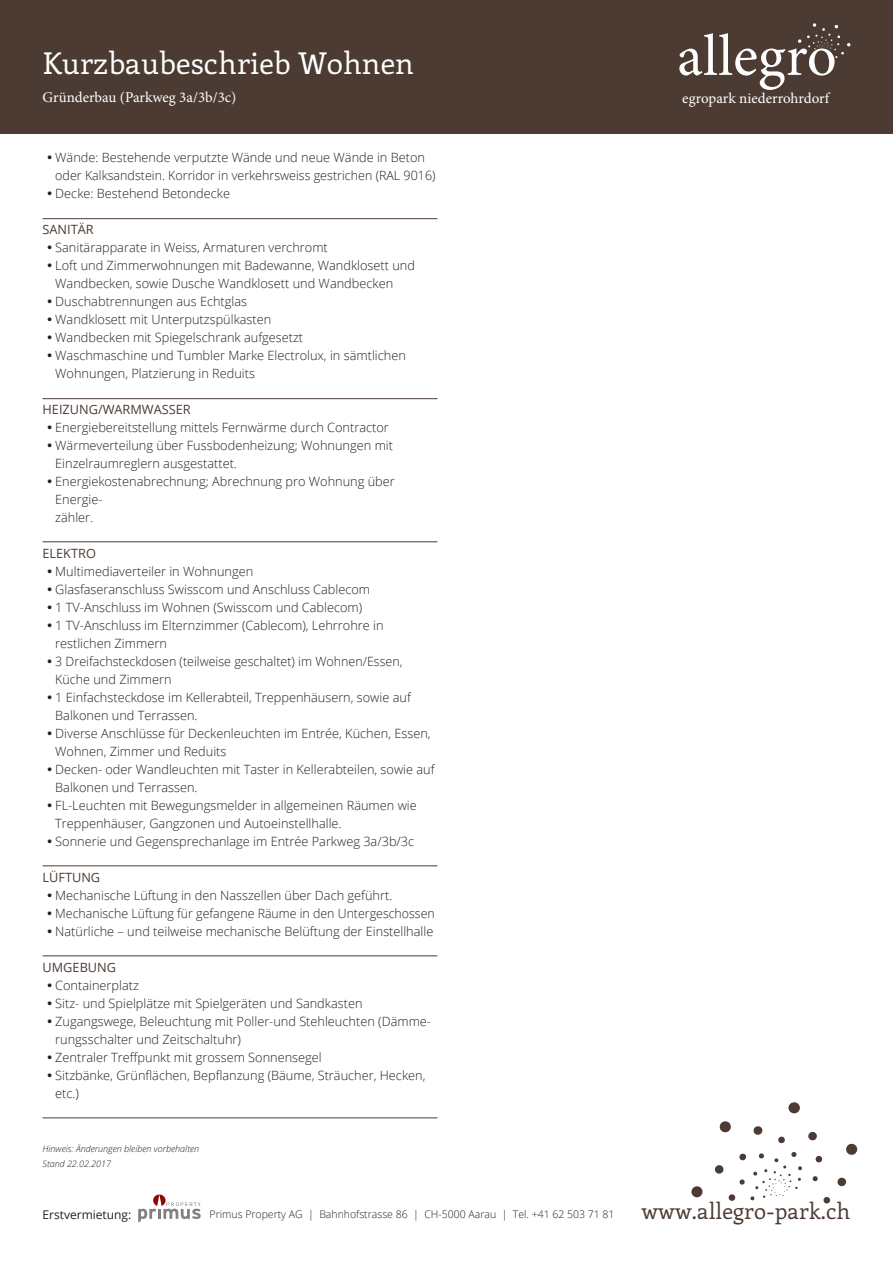
<style>
.page{position:relative;width:893px;height:1263px;background:#fff}
.page>*{position:absolute;margin:0;border:0;box-sizing:border-box;transform-origin:0 0}
.t1{font:30px "Enriqueta";color:#fff}
.t2{font:15px "Minion Pro";color:#fff}
.t3{font:300 12.75px/18px "Open Sans";color:#231f20}
.t4{font:12.75px "Open Sans";color:#4c3b33}
.t5{font:12px "Open Sans";color:#231f20}
.t6{font:300 10.5px "Open Sans";color:#231f20}
.t7{font:italic 300 9px/15.3px "Open Sans";color:#231f20}
.s1{font-family:"Enriqueta";font-weight:400;font-size:22.2px;color:#4c3b33}
</style>
<div class="page">
<hr style="left:43px;top:218px;width:394px;height:1px;background:#4c3b33">
<hr style="left:43px;top:398px;width:394px;height:1px;background:#4c3b33">
<hr style="left:43px;top:541px;width:394px;height:1px;background:#4c3b33">
<hr style="left:43px;top:865px;width:394px;height:1px;background:#4c3b33">
<hr style="left:43px;top:955px;width:394px;height:1px;background:#4c3b33">
<hr style="left:43px;top:1117px;width:394px;height:1px;background:#4c3b33">
<div style="left:0;top:0;width:893px;height:134px;background:#4c3b33"></div>
<svg style="left:679px;top:23px;width:171px;height:67px"></svg>
<svg style="left:138px;top:1194px;width:63px;height:28px"></svg>
<svg style="left:846px;top:1143px;width:11px;height:12px"></svg>
<svg style="left:788px;top:1102px;width:12px;height:12px"></svg>
<svg style="left:719px;top:1121px;width:12px;height:12px"></svg>
<svg style="left:691px;top:1186px;width:11px;height:11px"></svg>
<svg style="left:837px;top:1177px;width:9px;height:9px"></svg>
<svg style="left:808px;top:1131px;width:9px;height:10px"></svg>
<svg style="left:753px;top:1126px;width:10px;height:9px"></svg>
<svg style="left:815px;top:1155px;width:8px;height:8px"></svg>
<svg style="left:778px;top:1136px;width:7px;height:7px"></svg>
<svg style="left:823px;top:1197px;width:7px;height:7px"></svg>
<svg style="left:812px;top:1176px;width:6px;height:5px"></svg>
<svg style="left:715px;top:1152px;width:87px;height:49px"></svg>
<h1 class="t1" style="left:43px;top:43px;width:373px">Kurzbaubeschrieb Wohnen</h1>
<p class="t2" style="left:43px;top:87px;width:195px">Gründerbau (Parkweg 3a/3b/3c)</p>
<p class="t3" style="left:55px;top:148px;width:382px">Wände: Bestehende verputzte Wände und neue Wände in Beton oder Kalksandstein. Korridor in verkehrsweiss gestrichen (RAL 9016)<br>Decke: Bestehend Betondecke</p>
<p class="t4" style="left:43px;top:221px;width:53px">SANITÄR</p>
<p class="t3" style="left:55px;top:238px;width:361px">Sanitärapparate in Weiss, Armaturen verchromt<br>Loft und Zimmerwohnungen mit Badewanne, Wandklosett und Wandbecken, sowie Dusche Wandklosett und Wandbecken Duschabtrennungen aus Echtglas<br>Wandklosett mit Unterputzspülkasten<br>Wandbecken mit Spiegelschrank aufgesetzt<br>Waschmaschine und Tumbler Marke Electrolux, in sämtlichen Wohnungen, Platzierung in Reduits</p>
<p class="t4" style="left:43px;top:401px;width:150px">HEIZUNG/WARMWASSER</p>
<p class="t3" style="left:55px;top:418px;width:341px">Energiebereitstellung mittels Fernwärme durch Contractor Wärmeverteilung über Fussbodenheizung; Wohnungen mit Einzelraumreglern ausgestattet.<br>Energiekostenabrechnung; Abrechnung pro Wohnung über Energie-<br>zähler.</p>
<p class="t4" style="left:43px;top:545px;width:55px">ELEKTRO</p>
<p class="t3" style="left:55px;top:562px;width:381px">Multimediaverteiler in Wohnungen<br>Glasfaseranschluss Swisscom und Anschluss Cablecom<br>1 TV-Anschluss im Wohnen (Swisscom und Cablecom)<br>1 TV-Anschluss im Elternzimmer (Cablecom), Lehrrohre in restlichen Zimmern<br>3 Dreifachsteckdosen (teilweise geschaltet) im Wohnen/Essen, Küche und Zimmern<br>1 Einfachsteckdose im Kellerabteil, Treppenhäusern, sowie auf Balkonen und Terrassen.<br>Diverse Anschlüsse für Deckenleuchten im Entrée, Küchen, Essen, Wohnen, Zimmer und Reduits<br>Decken- oder Wandleuchten mit Taster in Kellerabteilen, sowie auf Balkonen und Terrassen.<br>FL-Leuchten mit Bewegungsmelder in allgemeinen Räumen wie Treppenhäuser, Gangzonen und Autoeinstellhalle.<br>Sonnerie und Gegensprechanlage im Entrée Parkweg 3a/3b/3c</p>
<p class="t4" style="left:43px;top:869px;width:59px">LÜFTUNG</p>
<p class="t3" style="left:55px;top:886px;width:381px">Mechanische Lüftung in den Nasszellen über Dach geführt.<br>Mechanische Lüftung für gefangene Räume in den Untergeschossen<br>Natürliche – und teilweise mechanische Belüftung der Einstellhalle</p>
<p class="t4" style="left:43px;top:959px;width:75px">UMGEBUNG</p>
<p class="t3" style="left:55px;top:976px;width:377px">Containerplatz<br>Sitz- und Spielplätze mit Spielgeräten und Sandkasten Zugangswege, Beleuchtung mit Poller-und Stehleuchten (Dämme&shy;rungsschalter und Zeitschaltuhr)<br>Zentraler Treffpunkt mit grossem Sonnensegel<br>Sitzbänke, Grünflächen, Bepflanzung (Bäume, Sträucher, Hecken, etc.)</p>
<p class="t7" style="left:43px;top:1141px;width:158px">Hinweis: Änderungen bleiben vorbehalten<br>Stand 22.02.2017</p>
<p class="t2" style="left:682px;top:88px;width:148px">egropark niederrohrdorf</p>
<p class="t5" style="left:43px;top:1206px;width:90px">Erstvermietung:</p>
<p class="t6" style="left:210px;top:1207px;width:642px">Primus Property AG | Bahnhofstrasse 86 | CH-5000 Aarau | Tel. +41 62 503 71 81 <span class="s1">www.allegro-park.ch</span></p>
</div>
